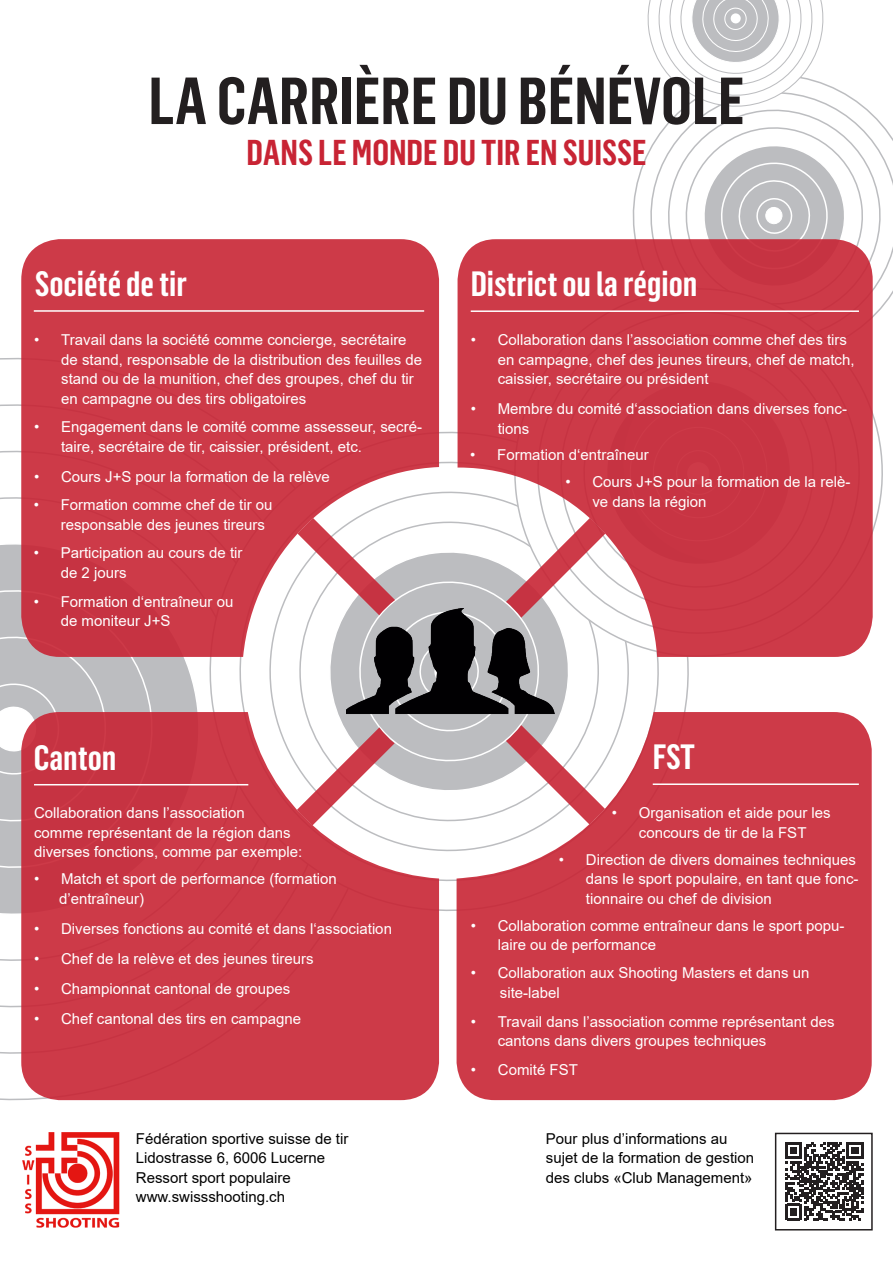
<style>
.page{position:relative;width:893px;height:1263px;background:#fff}
.page>*{position:absolute;margin:0;border:0;box-sizing:border-box;transform-origin:0 0}
.F_Überschrift_1_SEMI{font:600 65.1px "Flama Condensed";color:#231f20}
.F_Überschrift_1_SEMI-2{font:600 35.25px "Flama Condensed";color:#c82434}
.t1{font:600 34.5px "Flama Condensed";color:#fff}
.t2{font:15px/19.5px "Arial";color:#fff}
.t3{font:15px/19.5px "Arial";color:#000}
</style>
<div class="page">
<svg style="left:0;top:404px;width:197px;height:650px"></svg>
<svg style="left:0;top:632px;width:111px;height:194px;background:#c4c5c8"></svg>
<svg style="left:644px;top:86px;width:249px;height:192px"></svg>
<svg style="left:644px;top:0;width:184px;height:111px"></svg>
<svg style="left:681px;top:123px;width:186px;height:116px"></svg>
<div style="left:730px;top:13px;width:11px;height:11px;background:#fff;border-radius:50%"></div>
<div style="left:21px;top:239px;width:418px;height:418px;background:#cd3a48"></div>
<div style="left:458px;top:239px;width:415px;height:418px;background:#cd3a48"></div>
<div style="left:457px;top:712px;width:415px;height:388px;background:#cd3a48"></div>
<div style="left:21px;top:712px;width:418px;height:388px;background:#cd3a48"></div>
<hr style="left:34px;top:310px;width:390px;height:2px;background:#fff">
<hr style="left:471px;top:310px;width:388px;height:2px;background:#fff">
<hr style="left:34px;top:784px;width:214px;height:1px;background:#fff">
<hr style="left:653px;top:783px;width:206px;height:2px;background:#fff">
<img style="left:22px;top:1133px;width:97px;height:95px">
<svg style="left:231px;top:375px;width:565px;height:509px"></svg>
<svg style="left:785px;top:1142px;width:78px;height:78px"></svg>
<div style="left:775px;top:1133px;width:98px;height:97px;border:2px solid #231f20"></div>
<p class="F_Überschrift_1_SEMI" style="left:148px;top:60px;width:598px">LA CARRIÈRE DU BÉNÉVOLE</p>
<p class="F_Überschrift_1_SEMI-2" style="left:246px;top:130px;width:402px">DANS LE MONDE DU TIR EN SUISSE</p>
<p class="t1" style="left:35px;top:262px;width:154px">Société de tir</p>
<p class="t1" style="left:471px;top:262px;width:228px">District ou la région</p>
<p class="t2" style="left:61px;top:330px;width:363px;text-indent:-27px">• Travail dans la société comme concierge, secrétaire de stand, responsable de la distribution des feuilles de stand ou de la munition, chef des groupes, chef du tir en campagne ou des tirs obligatoires</p>
<p class="t2" style="left:498px;top:330px;width:358px;text-indent:-27px">• Collaboration dans l’association comme chef des tirs en campagne, chef des jeunes tireurs, chef de match, caissier, secrétaire ou président</p>
<p class="t2" style="left:471px;top:399px;width:378px">• Membre du comité d‘association dans diverses fonc-</p>
<p class="t2" style="left:34px;top:417px;width:390px">• Engagement dans le comité comme assesseur, secré-</p>
<p class="t2" style="left:498px;top:419px;width:33px">tions</p>
<p class="t2" style="left:61px;top:436px;width:302px">taire, secrétaire de tir, caissier, président, etc.</p>
<p class="t2" style="left:34px;top:466px;width:297px">• Cours J+S pour la formation de la relève</p>
<p class="t2" style="left:470px;top:444px;width:180px">• Formation d‘entraîneur</p>
<p class="t2" style="left:592px;top:472px;width:260px;text-indent:-27px">• Cours J+S pour la formation de la relè&shy;ve dans la région</p>
<p class="t2" style="left:61px;top:495px;width:213px;text-indent:-27px">• Formation comme chef de tir ou responsable des jeunes tireurs</p>
<p class="t2" style="left:61px;top:543px;width:183px;text-indent:-27px">• Participation au cours de tir de 2 jours</p>
<p class="t2" style="left:61px;top:592px;width:174px;text-indent:-27px">• Formation d‘entraîneur ou de moniteur J+S</p>
<p class="t1" style="left:34px;top:736px;width:84px">Canton</p>
<p class="t2" style="left:34px;top:803px;width:212px">Collaboration dans l’association</p>
<p class="t2" style="left:34px;top:823px;width:258px">comme représentant de la région dans</p>
<p class="t2" style="left:34px;top:842px;width:270px">diverses fonctions, comme par exemple:</p>
<p class="t2" style="left:34px;top:869px;width:304px">• Match et sport de performance (formation</p>
<p class="t2" style="left:59px;top:888px;width:87px">d’entraîneur)</p>
<p class="t2" style="left:34px;top:918px;width:359px">• Diverses fonctions au comité et dans l‘association</p>
<p class="t2" style="left:34px;top:948px;width:281px">• Chef de la relève et des jeunes tireurs</p>
<p class="t2" style="left:34px;top:978px;width:258px">• Championnat cantonal de groupes</p>
<p class="t2" style="left:34px;top:1008px;width:269px">• Chef cantonal des tirs en campagne</p>
<p class="t3" style="left:136px;top:1128px;width:214px">Fédération sportive suisse de tir</p>
<p class="t3" style="left:136px;top:1148px;width:191px">Lidostrasse 6, 6006 Lucerne</p>
<p class="t3" style="left:136px;top:1167px;width:157px">Ressort sport populaire</p>
<p class="t3" style="left:136px;top:1187px;width:151px">www.swissshooting.ch</p>
<p class="t1" style="left:653px;top:734px;width:44px">FST</p>
<p class="t2" style="left:612px;top:803px;width:220px;text-align:center">• Organisation et aide pour les concours de tir de la FST</p>
<p class="t2" style="left:586px;top:849px;width:274px;text-indent:-27px">• Direction de divers domaines techniques dans le sport populaire, en tant que fonc&shy;tionnaire ou chef de division</p>
<p class="t2" style="left:498px;top:916px;width:348px;text-indent:-27px">• Collaboration comme entraîneur dans le sport popu&shy;laire ou de performance</p>
<p class="t2" style="left:471px;top:963px;width:340px">• Collaboration aux Shooting Masters et dans un</p>
<p class="t2" style="left:500px;top:983px;width:62px">site-label</p>
<p class="t2" style="left:498px;top:1011px;width:339px;text-indent:-27px">• Travail dans l’association comme représentant des cantons dans divers groupes techniques</p>
<p class="t2" style="left:471px;top:1060px;width:109px">• Comité FST</p>
<p class="t3" style="left:546px;top:1128px;width:210px">Pour plus d’informations au sujet de la formation de gestion des clubs «Club Management»</p>
</div>
